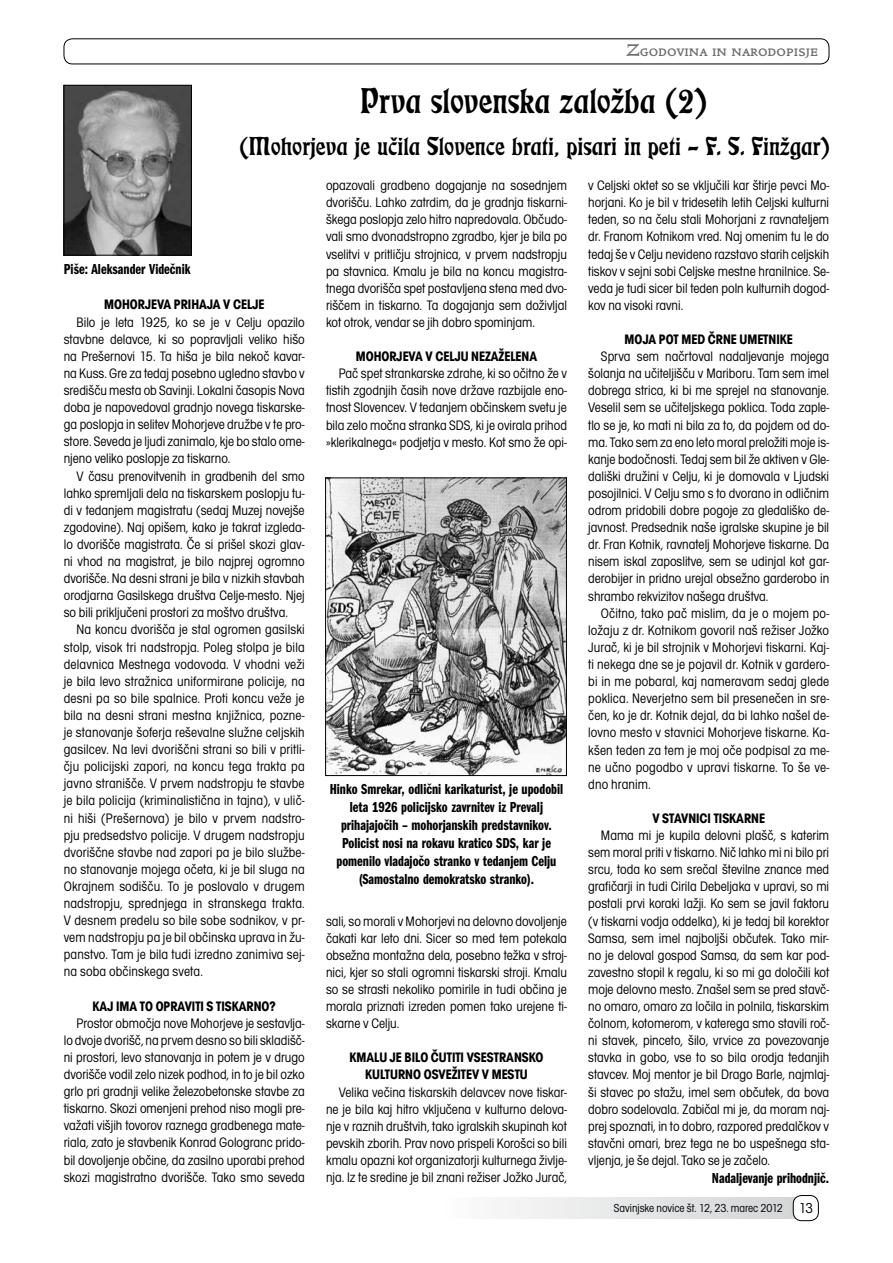
<style>
.page{position:relative;width:893px;height:1263px;background:#fff}
.page>*{position:absolute;margin:0;border:0;box-sizing:border-box;transform-origin:0 0}
.t1{font:37.5px "Eckmann DEE";color:#000}
.t2{font:27px "Eckmann DEE";color:#000}
.t3{font:18px "Golden Typ SC Itc TEE Orig";color:#6d6e71}
.t4{font:15px/18px "Franklin Got Itc TEE Demi Comp";color:#000;text-align:center}
.t5{font:condensed 14.25px/17.1px "Avant Gar Got Itc TEE";color:#000;text-align:justify}
.t6{font:700 condensed 14.25px/17.1px "Avant Gar Got Itc TEE";color:#000;text-align:center}
.t7{font:condensed 12px "Avant Gar Got Itc TEE";color:#000}
.s1{font-size:15px}
</style>
<div class="page">
<div style="left:443px;top:1197px;width:372px;height:22px;background:linear-gradient(to right,#fdfdfd,#d0d1d3)"></div>
<div style="left:793px;top:1195px;width:25px;height:26px;background:#fff;border-radius:9px"></div>
<div style="left:793px;top:1195px;width:26px;height:26px;border:1px solid #000;border-radius:9px"></div>
<div style="left:64px;top:39px;width:765px;height:25px;border:1px solid #000;border-radius:9px"></div>
<img style="left:66px;top:87px;width:124px;height:166px">
<div style="left:64px;top:85px;width:128px;height:170px;border:1px solid #000"></div>
<img style="left:327px;top:480px;width:238px;height:294px">
<div style="left:325px;top:478px;width:242px;height:298px;border:1px solid #000"></div>
<p class="t3" style="left:626px;top:40px;width:194px">Zgodovina in narodopisje</p>
<h1 class="t1" style="left:360px;top:81px;width:348px">Prva slovenska založba (2)</h1>
<h2 class="t2" style="left:239px;top:132px;width:592px">(Mohorjeva je učila Slovence brati, pisari in peti – F. S. Finžgar)</h2>
<p class="t4" style="left:64px;top:260px;width:128px">Piše: Aleksander Videčnik</p>
<p class="t6" style="left:104px;top:296px;width:162px">MOHORJEVA PRIHAJA V CELJE</p>
<p class="t5" style="left:64px;top:313px;width:242px;text-indent:13px">Bilo je leta 1925, ko se je v Celju opazilo stavbne delavce, ki so popravljali veliko hišo na Prešernovi 15. Ta hiša je bila nekoč kavar&shy;na Kuss. Gre za tedaj posebno ugledno stavbo v središču mesta ob Savinji. Lokalni časopis Nova doba je napovedoval gradnjo novega tiskarske&shy;ga poslopja in selitev Mohorjeve družbe v te pro&shy;store. Seveda je ljudi zanimalo, kje bo stalo ome&shy;njeno veliko poslopje za tiskarno.</p>
<p class="t5" style="left:64px;top:467px;width:242px;text-indent:13px">V času prenovitvenih in gradbenih del smo lahko spremljali dela na tiskarskem poslopju tu&shy;di v tedanjem magistratu (sedaj Muzej novejše zgodovine). Naj opišem, kako je takrat izgleda&shy;lo dvorišče magistrata. Če si prišel skozi glav&shy;ni vhod na magistrat, je bilo najprej ogromno dvorišče. Na desni strani je bila v nizkih stavbah orodjarna Gasilskega društva Celje-mesto. Njej so bili priključeni prostori za moštvo društva.</p>
<p class="t5" style="left:64px;top:621px;width:242px;text-indent:13px">Na koncu dvorišča je stal ogromen gasilski stolp, visok tri nadstropja. Poleg stolpa je bila delavnica Mestnega vodovoda. V vhodni veži je bila levo stražnica uniformirane policije, na desni pa so bile spalnice. Proti koncu veže je bila na desni strani mestna knjižnica, pozne&shy;je stanovanje šoferja reševalne služne celjskih gasilcev. Na levi dvoriščni strani so bili v pritli&shy;čju policijski zapori, na koncu tega trakta pa javno stranišče. V prvem nadstropju te stavbe je bila policija (kriminalistična in tajna), v ulič&shy;ni hiši (Prešernova) je bilo v prvem nadstro&shy;pju predsedstvo policije. V drugem nadstropju dvoriščne stavbe nad zapori pa je bilo službe&shy;no stanovanje mojega očeta, ki je bil sluga na Okrajnem sodišču. To je poslovalo v drugem nadstropju, sprednjega in stranskega trakta.<br>V desnem predelu so bile sobe sodnikov, v pr&shy;vem nadstropju pa je bil občinska uprava in žu&shy;panstvo. Tam je bila tudi izredno zanimiva sej&shy;na soba občinskega sveta.</p>
<p class="t6" style="left:93px;top:997px;width:185px">KAJ IMA TO OPRAVITI S TISKARNO?</p>
<p class="t5" style="left:64px;top:1015px;width:242px;text-indent:13px">Prostor območja nove Mohorjeve je sestavlja&shy;lo dvoje dvorišč, na prvem desno so bili skladišč&shy;ni prostori, levo stanovanja in potem je v drugo dvorišče vodil zelo nizek podhod, in to je bil ozko grlo pri gradnji velike železobetonske stavbe za tiskarno. Skozi omenjeni prehod niso mogli pre&shy;važati višjih tovorov raznega gradbenega mate&shy;riala, zato je stavbenik Konrad Gologranc prido&shy;bil dovoljenje občine, da zasilno uporabi prehod skozi magistratno dvorišče. Tako smo seveda</p>
<p class="t5" style="left:326px;top:177px;width:242px">opazovali gradbeno dogajanje na sosednjem dvorišču. Lahko zatrdim, da je gradnja tiskarni&shy;škega poslopja zelo hitro napredovala. Občudo&shy;vali smo dvonadstropno zgradbo, kjer je bila po vselitvi v pritličju strojnica, v prvem nadstropju pa stavnica. Kmalu je bila na koncu magistra&shy;tnega dvorišča spet postavljena stena med dvo&shy;riščem in tiskarno. Ta dogajanja sem doživljal kot otrok, vendar se jih dobro spominjam.</p>
<p class="t6" style="left:356px;top:348px;width:183px">MOHORJEVA V CELJU NEZAŽELENA</p>
<p class="t5" style="left:326px;top:365px;width:242px;text-indent:13px">Pač spet strankarske zdrahe, ki so očitno že v tistih zgodnjih časih nove države razbijale eno&shy;tnost Slovencev. V tedanjem občinskem svetu je bila zelo močna stranka SDS, ki je ovirala prihod »klerikalnega« podjetja v mesto. Kot smo že opi-</p>
<p class="t4" style="left:330px;top:780px;width:235px">Hinko Smrekar, odlični karikaturist, je upodobil leta 1926 policijsko zavrnitev iz Prevalj prihajajočih – mohorjanskih predstavnikov.<br>Policist nosi na rokavu kratico SDS, kar je pomenilo vladajočo stranko v tedanjem Celju (Samostalno demokratsko stranko).</p>
<p class="t5" style="left:326px;top:912px;width:242px">sali, so morali v Mohorjevi na delovno dovoljenje čakati kar leto dni. Sicer so med tem potekala obsežna montažna dela, posebno težka v stroj&shy;nici, kjer so stali ogromni tiskarski stroji. Kmalu so se strasti nekoliko pomirile in tudi občina je morala priznati izreden pomen tako urejene ti&shy;skarne v Celju.</p>
<p class="t6" style="left:349px;top:1049px;width:196px">KMALU JE BILO ČUTITI VSESTRANSKO<br>KULTURNO OSVEŽITEV V MESTU</p>
<p class="t5" style="left:326px;top:1083px;width:242px;text-indent:13px">Velika večina tiskarskih delavcev nove tiskar&shy;ne je bila kaj hitro vključena v kulturno delova&shy;nje v raznih društvih, tako igralskih skupinah kot pevskih zborih. Prav novo prispeli Korošci so bili kmalu opazni kot organizatorji kulturnega življe&shy;nja. Iz te sredine je bil znani režiser Jožko Jurač,</p>
<p class="t5" style="left:588px;top:177px;width:242px">v Celjski oktet so se vključili kar štirje pevci Mo&shy;horjani. Ko je bil v tridesetih letih Celjski kulturni teden, so na čelu stali Mohorjani z ravnateljem dr. Franom Kotnikom vred. Naj omenim tu le do tedaj še v Celju nevideno razstavo starih celjskih tiskov v sejni sobi Celjske mestne hranilnice. Se&shy;veda je tudi sicer bil teden poln kulturnih dogod&shy;kov na visoki ravni.</p>
<p class="t6" style="left:625px;top:331px;width:170px">MOJA POT MED ČRNE UMETNIKE</p>
<p class="t5" style="left:588px;top:348px;width:242px;text-indent:13px">Sprva sem načrtoval nadaljevanje mojega šolanja na učiteljišču v Mariboru. Tam sem imel dobrega strica, ki bi me sprejel na stanovanje.<br>Veselil sem se učiteljskega poklica. Toda zaple&shy;tlo se je, ko mati ni bila za to, da pojdem od do&shy;ma. Tako sem za eno leto moral preložiti moje is&shy;kanje bodočnosti. Tedaj sem bil že aktiven v Gle&shy;dališki družini v Celju, ki je domovala v Ljudski posojilnici. V Celju smo s to dvorano in odličnim odrom pridobili dobre pogoje za gledališko de&shy;javnost. Predsednik naše igralske skupine je bil dr. Fran Kotnik, ravnatelj Mohorjeve tiskarne. Da nisem iskal zaposlitve, sem se udinjal kot gar&shy;derobijer in pridno urejal obsežno garderobo in shrambo rekvizitov našega društva.</p>
<p class="t5" style="left:588px;top:605px;width:242px;text-indent:13px">Očitno, tako pač mislim, da je o mojem po&shy;ložaju z dr. Kotnikom govoril naš režiser Jožko Jurač, ki je bil strojnik v Mohorjevi tiskarni. Kaj&shy;ti nekega dne se je pojavil dr. Kotnik v gardero&shy;bi in me pobaral, kaj nameravam sedaj glede poklica. Neverjetno sem bil presenečen in sre&shy;čen, ko je dr. Kotnik dejal, da bi lahko našel de&shy;lovno mesto v stavnici Mohorjeve tiskarne. Ka&shy;kšen teden za tem je moj oče podpisal za me&shy;ne učno pogodbo v upravi tiskarne. To še ve&shy;dno hranim.</p>
<p class="t6" style="left:652px;top:809px;width:114px">V STAVNICI TISKARNE</p>
<p class="t5" style="left:588px;top:827px;width:242px;text-indent:13px">Mama mi je kupila delovni plašč, s katerim sem moral priti v tiskarno. Nič lahko mi ni bilo pri srcu, toda ko sem srečal številne znance med grafičarji in tudi Cirila Debeljaka v upravi, so mi postali prvi koraki lažji. Ko sem se javil faktoru (v tiskarni vodja oddelka), ki je tedaj bil korektor Samsa, sem imel najboljši občutek. Tako mir&shy;no je deloval gospod Samsa, da sem kar pod&shy;zavestno stopil k regalu, ki so mi ga določili kot moje delovno mesto. Znašel sem se pred stavč&shy;no omaro, omaro za ločila in polnila, tiskarskim čolnom, kotomerom, v katerega smo stavili roč&shy;ni stavek, pinceto, šilo, vrvice za povezovanje stavka in gobo, vse to so bila orodja tedanjih stavcev. Moj mentor je bil Drago Barle, najmlaj&shy;ši stavec po stažu, imel sem občutek, da bova dobro sodelovala. Zabičal mi je, da moram naj&shy;prej spoznati, in to dobro, razpored predalčkov v stavčni omari, brez tega ne bo uspešnega sta&shy;vljenja, je še dejal. Tako se je začelo.</p>
<p class="t4" style="left:712px;top:1169px;width:119px">Nadaljevanje prihodnjič.</p>
<p class="t7" style="left:614px;top:1201px;width:200px">Savinjske novice št. 12, 23. marec 2012 <span class="s1">13</span></p>
</div>
